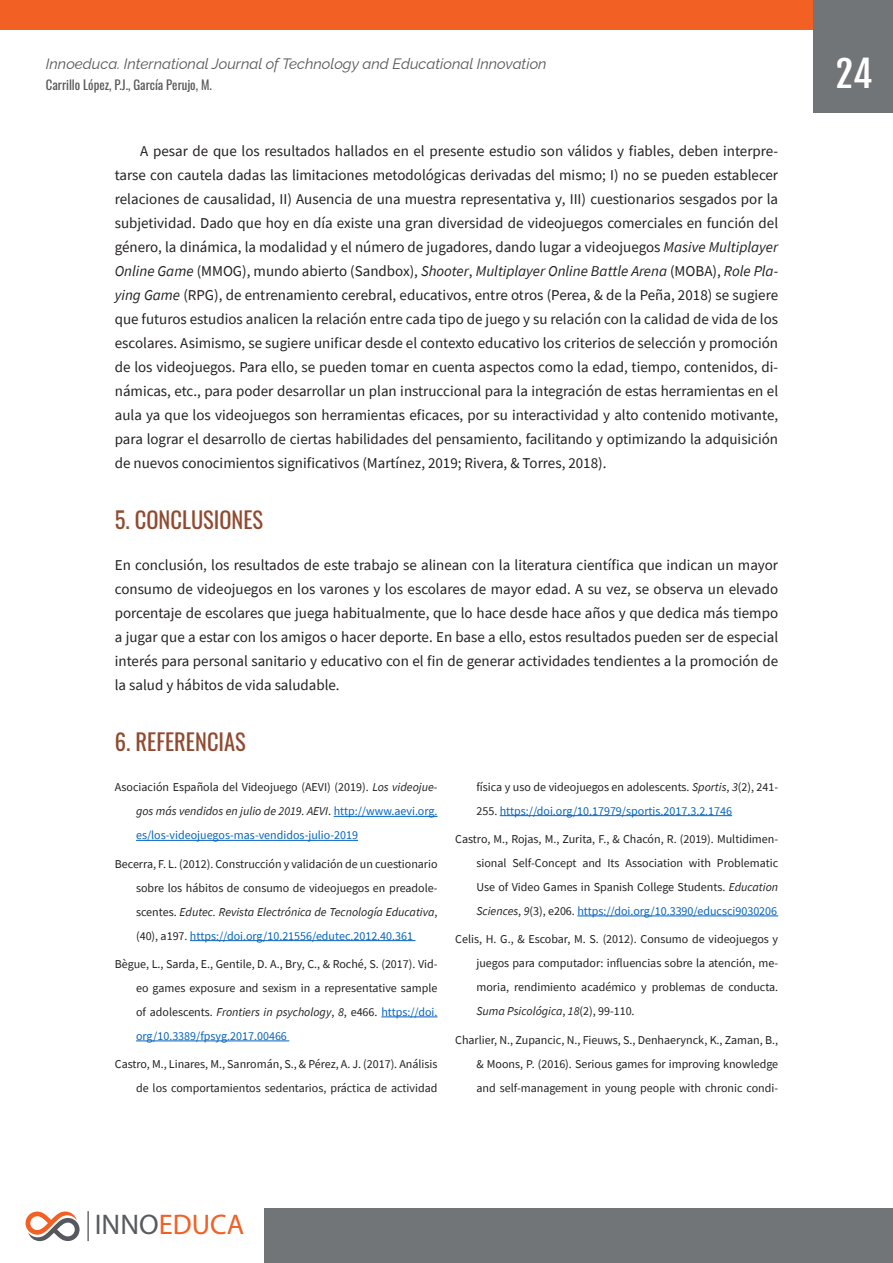
<style>
.page{position:relative;width:893px;height:1263px;background:#fff}
.page>*{position:absolute;margin:0;border:0;box-sizing:border-box;transform-origin:0 0}
.t1{font:36px "Fjalla One";color:#fff}
.t2{font:28.5px "Myriad Pro";color:#f26024}
.TITULO_EPIGRAFE{font:22.5px "Oswald";color:#914a30}
.PARRAFO{font:15px/24px "Source Sans Pro";color:#231f20;text-align:justify}
.PRIMER_PARRAFO{font:15px/24px "Source Sans Pro";color:#231f20;text-align:justify}
.t3{font:italic 15px "Raleway";color:#57585a}
.t4{font:12.75px "Oswald";color:#57585a}
.REFERENCIAS{font:12px/24px "Source Sans Pro";color:#231f20;text-align:justify}
.REFERENCIAS-2{font:12px/24px "Source Sans Pro";color:#0563c1;text-align:justify}
.s1{font-style:italic}
.s2{color:#231f20}
.s3{font-style:italic;color:#231f20}
.s4{color:#0563c1}
.s5{color:#585a5e}
</style>
<div class="page">
<div style="left:0;top:0;width:893px;height:30px;background:#f26024"></div>
<div style="left:814px;top:0;width:79px;height:112px;background:#727578"></div>
<div style="left:264px;top:1209px;width:629px;height:54px;background:#727578"></div>
<img style="left:87px;top:1211px;width:2px;height:30px">
<svg style="left:26px;top:1211px;width:54px;height:30px"></svg>
<hr style="left:334px;top:816px;width:104px;height:1px;background:#0563c1">
<hr style="left:136px;top:840px;width:222px;height:1px;background:#0563c1">
<hr style="left:190px;top:940px;width:225px;height:1px;background:#0563c1">
<hr style="left:381px;top:1016px;width:57px;height:1px;background:#0563c1">
<hr style="left:136px;top:1040px;width:153px;height:1px;background:#0563c1">
<hr style="left:500px;top:815px;width:232px;height:1px;background:#0563c1">
<hr style="left:577px;top:916px;width:201px;height:1px;background:#0563c1">
<p class="t3" style="left:46px;top:51px;width:502px">Innoeduca. International Journal of Technology and Educational Innovation</p>
<p class="t4" style="left:46px;top:74px;width:167px">Carrillo López, P.J., García Perujo, M.</p>
<p class="PARRAFO" style="left:115px;top:139px;width:665px;text-indent:26px">A pesar de que los resultados hallados en el presente estudio son válidos y fiables, deben interpre&shy;tarse con cautela dadas las limitaciones metodológicas derivadas del mismo; I) no se pueden establecer relaciones de causalidad, II) Ausencia de una muestra representativa y, III) cuestionarios sesgados por la subjetividad. Dado que hoy en día existe una gran diversidad de videojuegos comerciales en función del género, la dinámica, la modalidad y el número de jugadores, dando lugar a videojuegos <span class="s1">Masive Multiplayer Online Game</span> (MMOG), mundo abierto (Sandbox), <span class="s1">Shooter</span>, <span class="s1">Multiplayer Online Battle Arena</span> (MOBA), <span class="s1">Role Pla&shy;ying Game</span> (RPG), de entrenamiento cerebral, educativos, entre otros (Perea, &amp; de la Peña, 2018) se sugiere que futuros estudios analicen la relación entre cada tipo de juego y su relación con la calidad de vida de los escolares. Asimismo, se sugiere unificar desde el contexto educativo los criterios de selección y promoción de los videojuegos. Para ello, se pueden tomar en cuenta aspectos como la edad, tiempo, contenidos, di&shy;námicas, etc., para poder desarrollar un plan instruccional para la integración de estas herramientas en el aula ya que los videojuegos son herramientas eficaces, por su interactividad y alto contenido motivante, para lograr el desarrollo de ciertas habilidades del pensamiento, facilitando y optimizando la adquisición de nuevos conocimientos significativos (Martínez, 2019; Rivera, &amp; Torres, 2018).</p>
<p class="TITULO_EPIGRAFE" style="left:115px;top:500px;width:150px">5. CONCLUSIONES</p>
<p class="PRIMER_PARRAFO" style="left:115px;top:553px;width:665px">En conclusión, los resultados de este trabajo se alinean con la literatura científica que indican un mayor consumo de videojuegos en los varones y los escolares de mayor edad. A su vez, se observa un elevado porcentaje de escolares que juega habitualmente, que lo hace desde hace años y que dedica más tiempo a jugar que a estar con los amigos o hacer deporte. En base a ello, estos resultados pueden ser de especial interés para personal sanitario y educativo con el fin de generar actividades tendientes a la promoción de la salud y hábitos de vida saludable.</p>
<p class="TITULO_EPIGRAFE" style="left:115px;top:722px;width:133px">6. REFERENCIAS</p>
<p class="REFERENCIAS-2" style="left:136px;top:775px;width:303px;text-indent:-21px"><span class="s2">Asociación Española del Videojuego (AEVI) (2019).</span> <span class="s3">Los videojue&shy;gos más vendidos en julio de 2019. AEVI</span><span class="s2">.</span> http://www.aevi.org. es/los-videojuegos-mas-vendidos-julio-2019</p>
<p class="REFERENCIAS" style="left:136px;top:852px;width:303px;text-indent:-21px">Becerra, F. L. (2012). Construcción y validación de un cuestionario sobre los hábitos de consumo de videojuegos en preadole&shy;scentes. <span class="s1">Edutec. Revista Electrónica de Tecnología Educativa</span>, (40), a197. <span class="s4">https://doi.org/10.21556/edutec.2012.40.361</span></p>
<p class="REFERENCIAS" style="left:136px;top:952px;width:303px;text-indent:-21px">Bègue, L., Sarda, E., Gentile, D. A., Bry, C., &amp; Roché, S. (2017). Vid&shy;eo games exposure and sexism in a representative sample of adolescents. <span class="s1">Frontiers in psychology</span>, <span class="s1">8</span>, e466. <span class="s4">https://doi. org/10.3389/fpsyg.2017.00466</span></p>
<p class="REFERENCIAS" style="left:115px;top:1052px;width:324px;text-align:right">Castro, M., Linares, M., Sanromán, S., &amp; Pérez, A. J. (2017). Análisis de los comportamientos sedentarios, práctica de actividad</p>
<p class="REFERENCIAS" style="left:476px;top:775px;width:303px">física y uso de videojuegos en adolescents. <span class="s1">Sportis</span>, <span class="s1">3</span>(2), 241-<br>255. <span class="s4">https://doi.org/10.17979/sportis.2017.3.2.1746</span></p>
<p class="REFERENCIAS" style="left:476px;top:827px;width:303px;text-indent:-21px">Castro, M., Rojas, M., Zurita, F., &amp; Chacón, R. (2019). Multidimen&shy;sional Self-Concept and Its Association with Problematic Use of Video Games in Spanish College Students. <span class="s1">Education Sciences</span>, <span class="s1">9</span>(3), e206. <span class="s4">https://doi.org/10.3390/educsci9030206</span></p>
<p class="REFERENCIAS" style="left:476px;top:927px;width:303px;text-indent:-21px">Celis, H. G., &amp; Escobar, M. S. (2012). Consumo de videojuegos y juegos para computador: influencias sobre la atención, me&shy;moria, rendimiento académico y problemas de conducta.<br><span class="s1">Suma Psicológica</span>, <span class="s1">18</span>(2), 99-110.</p>
<p class="REFERENCIAS" style="left:476px;top:1027px;width:303px;text-indent:-21px">Charlier, N., Zupancic, N., Fieuws, S., Denhaerynck, K., Zaman, B., &amp; Moons, P. (2016). Serious games for improving knowledge and self-management in young people with chronic condi-</p>
<h2 class="t2" style="left:95px;top:1207px;width:151px"><span class="s5">INNO</span>EDUCA</h2>
<h1 class="t1" style="left:836px;top:52px;width:38px">24</h1>
</div>
